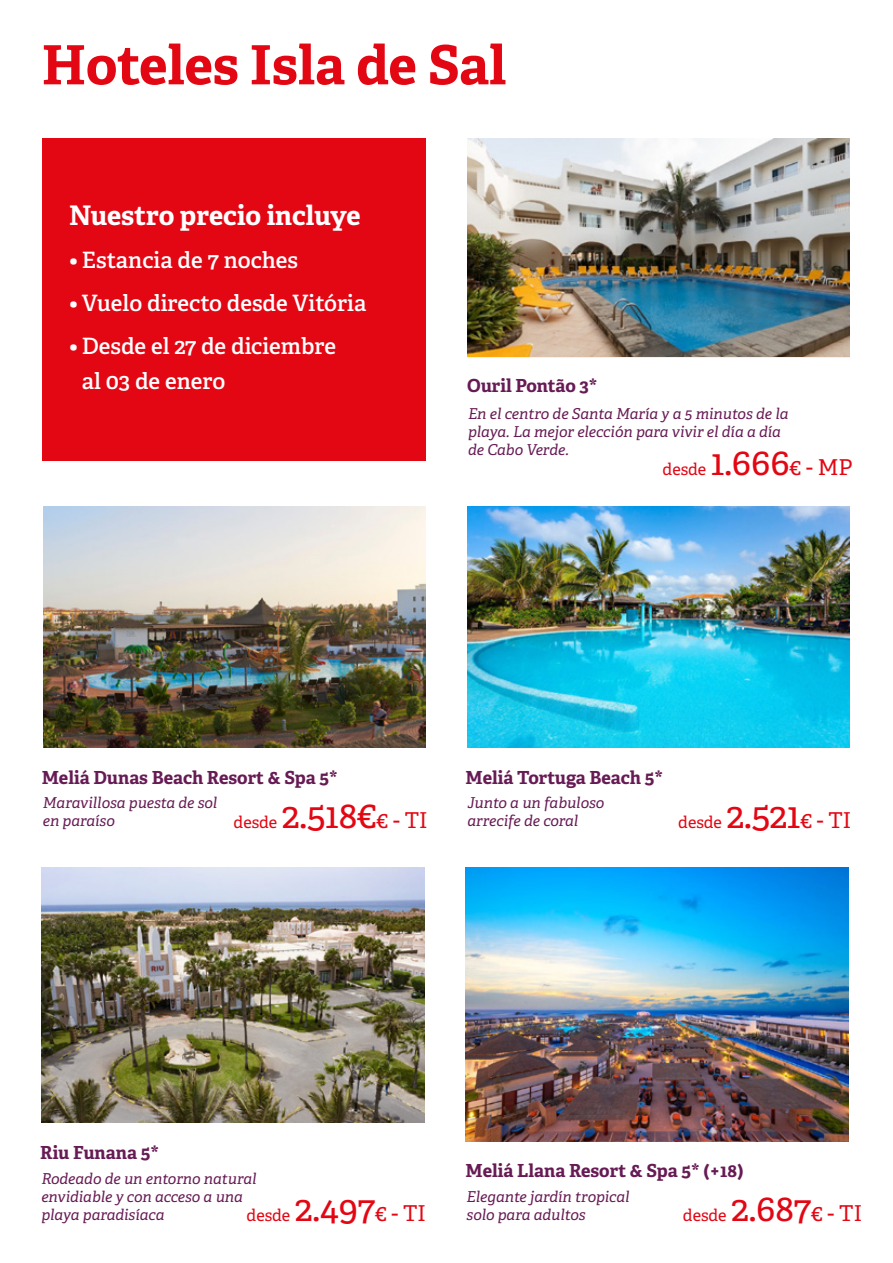
<style>
.page{position:relative;width:893px;height:1263px;background:#fff}
.page>*{position:absolute;margin:0;border:0;box-sizing:border-box;transform-origin:0 0}
.t1{font:700 54px "Adelle";color:#e30613}
.t2{font:36.45px "Adelle";color:#e30613}
.t3{font:700 27px "Adelle";letter-spacing:-.005em;color:#fff}
.t4{font:600 22.5px/34.5px "Adelle";color:#fff}
.t5{font:700 18px "Adelle";color:#671b54}
.t6{font:16.35px "Adelle";color:#e30613}
.t7{font:italic 15px/18px "Adelle";color:#671b54}
.s1{font-size:36.45px}
.s2{font-size:21.9px}
.s3{font-size:16.35px}
</style>
<div class="page">
<img style="left:467px;top:507px;width:383px;height:241px">
<img style="left:43px;top:506px;width:383px;height:241px">
<img style="left:42px;top:867px;width:382px;height:256px">
<img style="left:466px;top:867px;width:382px;height:274px">
<img style="left:467px;top:139px;width:383px;height:217px">
<div style="left:42px;top:139px;width:383px;height:322px;background:#e30613"></div>
<h1 class="t1" style="left:42px;top:31px;width:466px">Hoteles Isla de Sal</h1>
<h3 class="t3" style="left:69px;top:198px;width:293px">Nuestro precio incluye</h3>
<h3 class="t4" style="left:69px;top:243px;width:230px">• Estancia de 7 noches</h3>
<h3 class="t4" style="left:69px;top:286px;width:299px">• Vuelo directo desde Vitória</h3>
<h3 class="t4" style="left:82px;top:329px;width:256px;text-indent:-13px">• Desde el 27 de diciembre al 03 de enero</h3>
<p class="t5" style="left:467px;top:374px;width:132px">Ouril Pontão 3*</p>
<p class="t7" style="left:468px;top:405px;width:322px">En el centro de Santa María y a 5 minutos de la playa. La mejor elección para vivir el día a día de Cabo Verde.</p>
<p class="t6" style="left:663px;top:459px;width:192px">desde <span class="s1">1.666</span><span class="s2">€ - MP</span></p>
<p class="t5" style="left:42px;top:766px;width:297px">Meliá Dunas Beach Resort &amp; Spa 5*</p>
<h2 class="t2" style="left:234px;top:792px;width:195px"><span class="s3">desde</span> 2.518€<span class="s2">€ - TI</span></h2>
<p class="t5" style="left:466px;top:766px;width:199px">Meliá Tortuga Beach 5*</p>
<p class="t7" style="left:43px;top:794px;width:176px">Maravillosa puesta de sol en paraíso</p>
<p class="t7" style="left:467px;top:794px;width:138px">Junto a un fabuloso arrecife de coral</p>
<p class="t6" style="left:678px;top:812px;width:174px">desde <span class="s1">2.521</span><span class="s2">€ - TI</span></p>
<p class="t5" style="left:40px;top:1141px;width:120px">Riu Funana 5*</p>
<p class="t7" style="left:41px;top:1170px;width:217px">Rodeado de un entorno natural envidiable y con acceso a una playa paradisíaca</p>
<p class="t6" style="left:247px;top:1205px;width:181px">desde <span class="s1">2.497</span><span class="s2">€ - TI</span></p>
<p class="t5" style="left:466px;top:1159px;width:279px">Meliá Llana Resort &amp; Spa 5* (+18)</p>
<p class="t6" style="left:683px;top:1205px;width:181px">desde <span class="s1">2.687</span><span class="s2">€ - TI</span></p>
<p class="t7" style="left:467px;top:1187px;width:165px">Elegante jardín tropical solo para adultos</p>
</div>
